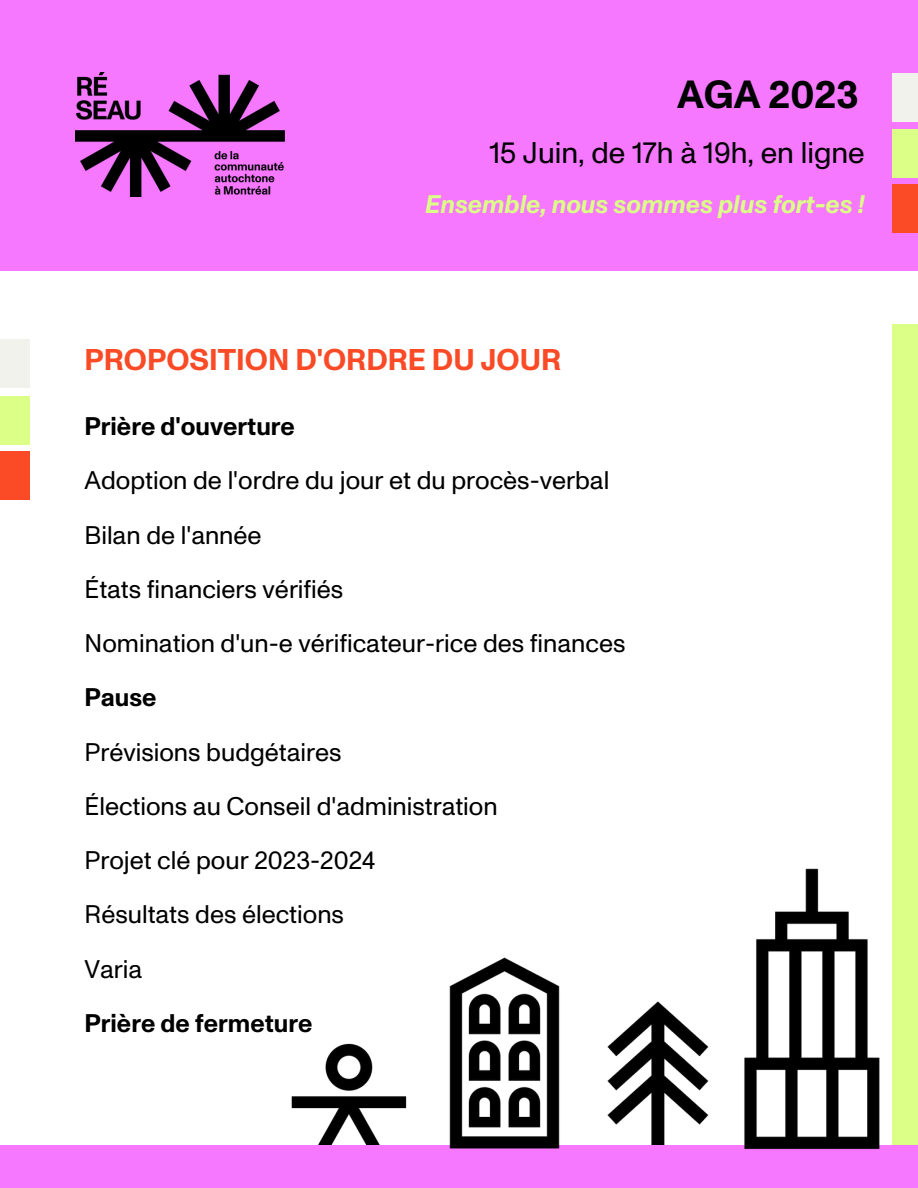
<style>
.page{position:relative;width:918px;height:1188px;background:#fff}
.page>*{position:absolute;margin:0;border:0;box-sizing:border-box;transform-origin:0 0}
.t1{font:700 39.15px "Monument Grotesk";color:#000}
.t2{font:30px "Monument Grotesk";color:#000}
.t3{font:700 30px "Monument Grotesk";color:#fa4a26}
.t4{font:25.5px "Monument Grotesk";color:#000}
.t5{font:700 25.5px "Monument Grotesk";color:#000}
.t6{font:italic 700 25.5px "Monument Grotesk";color:#dbff87}
</style>
<div class="page">
<div style="left:0;top:0;width:918px;height:270px;background:#f578ff"></div>
<img style="left:607px;top:1001px;width:102px;height:144px">
<img style="left:291px;top:1043px;width:116px;height:102px">
<div style="left:892px;top:324px;width:26px;height:864px;background:#dbff87"></div>
<div style="left:0;top:1145px;width:918px;height:43px;background:#f578ff"></div>
<img style="left:744px;top:868px;width:136px;height:282px">
<div style="left:0;top:339px;width:30px;height:49px;background:#f2f2ed"></div>
<div style="left:0;top:396px;width:30px;height:49px;background:#dbff87"></div>
<div style="left:0;top:451px;width:30px;height:49px;background:#fa4a26"></div>
<img style="left:75px;top:73px;width:210px;height:124px">
<img style="left:449px;top:957px;width:111px;height:192px">
<div style="left:892px;top:73px;width:26px;height:48px;background:#f2f2ed"></div>
<div style="left:892px;top:130px;width:26px;height:48px;background:#dbff87"></div>
<div style="left:892px;top:185px;width:26px;height:48px;background:#fa4a26"></div>
<p class="t1" style="left:677px;top:72px;width:183px">AGA 2023</p>
<p class="t2" style="left:489px;top:136px;width:377px">15 Juin, de 17h à 19h, en ligne</p>
<p class="t6" style="left:425px;top:189px;width:441px">Ensemble, nous sommes plus fort-es !</p>
<p class="t3" style="left:85px;top:342px;width:478px">PROPOSITION D'ORDRE DU JOUR</p>
<p class="t5" style="left:85px;top:411px;width:212px">Prière d'ouverture</p>
<p class="t4" style="left:85px;top:466px;width:526px">Adoption de l'ordre du jour et du procès-verbal</p>
<p class="t4" style="left:85px;top:520px;width:178px">Bilan de l'année</p>
<p class="t4" style="left:85px;top:574px;width:260px">États financiers vérifiés</p>
<p class="t4" style="left:85px;top:628px;width:542px">Nomination d'un-e vérificateur-rice des finances</p>
<p class="t5" style="left:85px;top:683px;width:74px">Pause</p>
<p class="t4" style="left:85px;top:737px;width:258px">Prévisions budgétaires</p>
<p class="t4" style="left:85px;top:791px;width:415px">Élections au Conseil d'administration</p>
<p class="t4" style="left:85px;top:845px;width:292px">Projet clé pour 2023-2024</p>
<p class="t4" style="left:85px;top:900px;width:261px">Résultats des élections</p>
<p class="t4" style="left:85px;top:954px;width:59px">Varia</p>
<p class="t5" style="left:85px;top:1008px;width:229px">Prière de fermeture</p>
</div>
